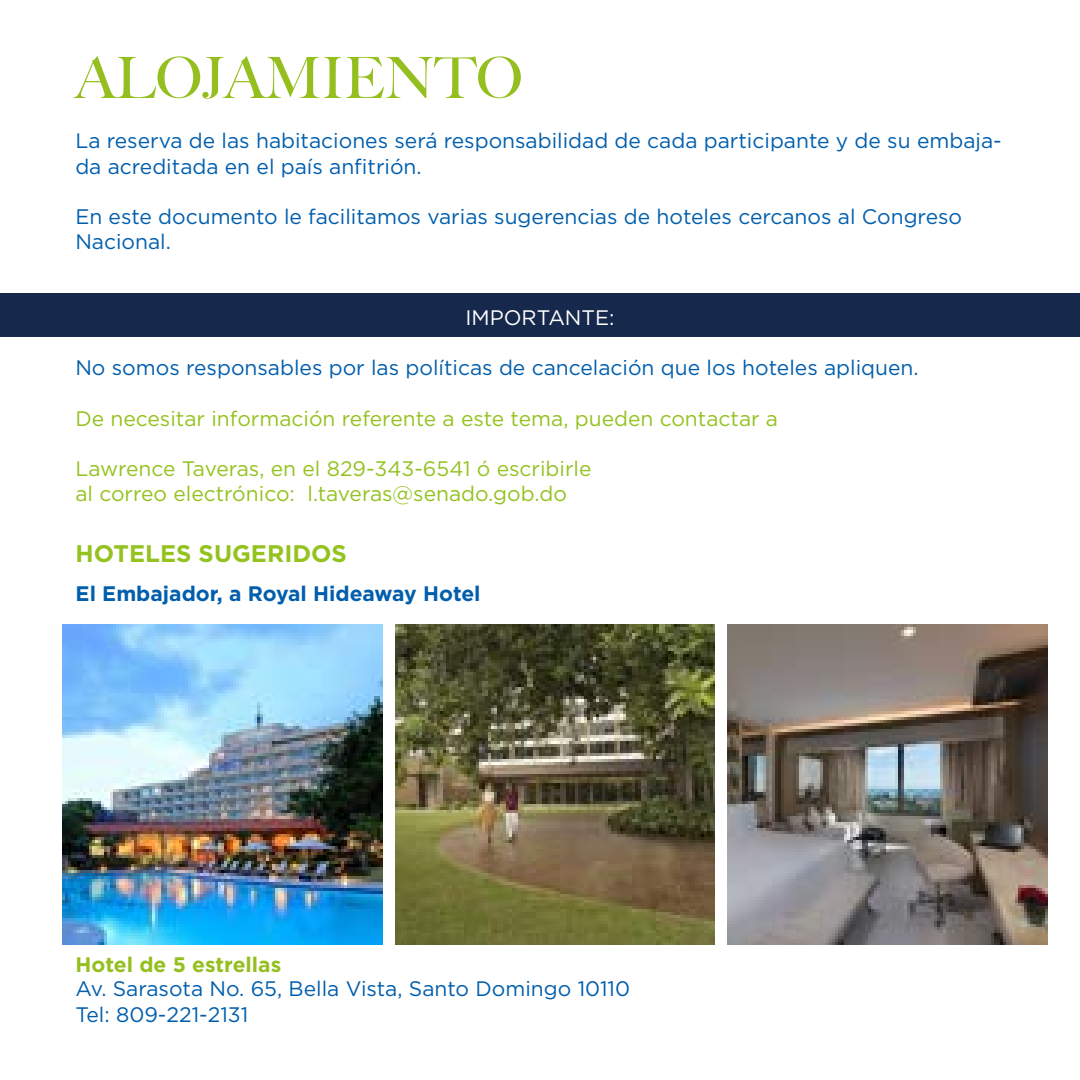
<style>
.page{position:relative;width:1080px;height:1080px;background:#fff}
.page>*{position:absolute;margin:0;border:0;box-sizing:border-box;transform-origin:0 0}
.t1{font:500 57px "Big Caslon";color:#94bf1f}
.t2{font:700 24px "Gotham";color:#94c21f}
.t3{font:21px/25.2px "Gotham";color:#005ead}
.t4{font:21px/25.2px "Gotham";color:#94c21f}
.t5{font:700 21px "Gotham";color:#005ead}
.t6{font:700 21px "Gotham";color:#94bf1f}
.t7{font:21px "Gotham";color:#fff}
</style>
<div class="page">
<div style="left:0;top:294px;width:1080px;height:43px;background:#16284c"></div>
<img style="left:63px;top:625px;width:319px;height:319px">
<img style="left:395px;top:625px;width:320px;height:319px">
<img style="left:728px;top:625px;width:320px;height:319px">
<h1 class="t1" style="left:75px;top:31px;width:449px">ALOJAMIENTO</h1>
<p class="t3" style="left:75px;top:128px;width:928px">La reserva de las habitaciones será responsabilidad de cada participante y de su embaja&shy;da acreditada en el país anfitrión.</p>
<p class="t3" style="left:75px;top:204px;width:888px">En este documento le facilitamos varias sugerencias de hoteles cercanos al Congreso<br>Nacional.</p>
<p class="t7" style="left:465px;top:304px;width:151px">IMPORTANTE:</p>
<p class="t3" style="left:75px;top:355px;width:845px">No somos responsables por las políticas de cancelación que los hoteles apliquen.</p>
<p class="t4" style="left:75px;top:405px;width:704px">De necesitar información referente a este tema, pueden contactar a</p>
<p class="t4" style="left:75px;top:456px;width:518px">Lawrence Taveras, en el 829-343-6541 ó escribirle al correo electrónico: l.taveras@senado.gob.do</p>
<p class="t2" style="left:76px;top:540px;width:273px">HOTELES SUGERIDOS</p>
<p class="t5" style="left:76px;top:581px;width:407px">El Embajador, a Royal Hideaway Hotel</p>
<p class="t6" style="left:76px;top:953px;width:207px">Hotel de 5 estrellas</p>
<p class="t3" style="left:76px;top:976px;width:556px">Av. Sarasota No. 65, Bella Vista, Santo Domingo 10110<br>Tel: 809-221-2131</p>
</div>
